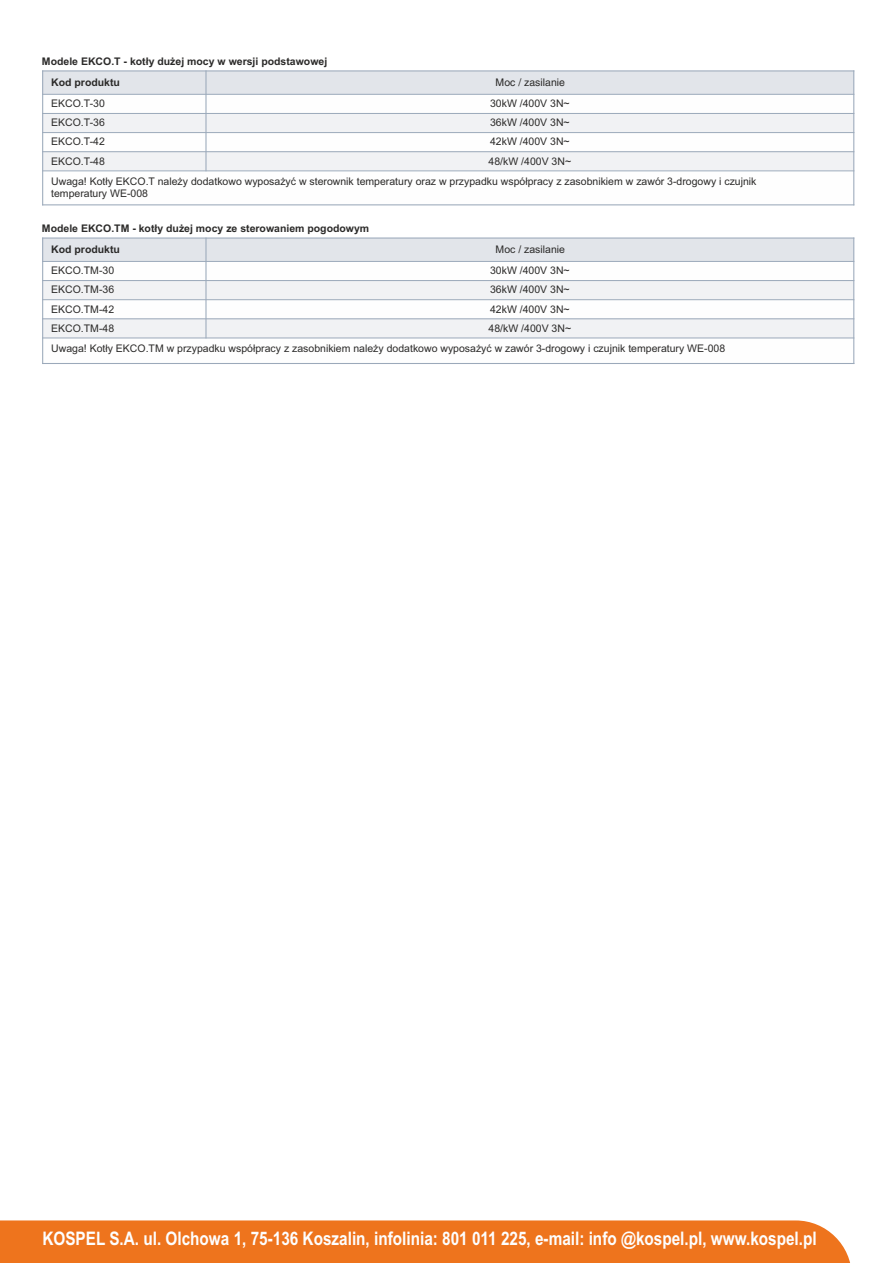
<style>
.page{position:relative;width:893px;height:1263px;background:#fff}
.page>*{position:absolute;margin:0;border:0;box-sizing:border-box;transform-origin:0 0}
.t1{font:700 18.75px "Arial Narrow";color:#fefefe}
.t2{font:10.5px/20.4px "Arial";color:#2b2a29}
.t3{font:700 10.5px "Arial";color:#2b2a29}
.t4{font:10.5px "Switzerland";color:#2b2a29}
</style>
<div class="page">
<div style="left:0;top:1220px;width:850px;height:43px;background:#ee741d"></div>
<div style="left:43px;top:71px;width:163px;height:23px;background:#e2e5ea"></div>
<div style="left:206px;top:71px;width:648px;height:23px;background:#e2e5ea"></div>
<div style="left:43px;top:113px;width:163px;height:20px;background:#f1f2f4"></div>
<div style="left:206px;top:113px;width:648px;height:20px;background:#f1f2f4"></div>
<div style="left:43px;top:152px;width:163px;height:19px;background:#f1f2f4"></div>
<div style="left:206px;top:152px;width:648px;height:19px;background:#f1f2f4"></div>
<hr style="left:42px;top:70px;width:1px;height:135px;background:#9ba9ba">
<hr style="left:205px;top:70px;width:2px;height:101px;background:#9ba9ba">
<hr style="left:853px;top:70px;width:1px;height:135px;background:#9ba9ba">
<hr style="left:42px;top:204px;width:812px;height:1px;background:#9ba9ba">
<hr style="left:42px;top:170px;width:812px;height:1px;background:#9ba9ba">
<hr style="left:42px;top:151px;width:812px;height:1px;background:#9ba9ba">
<hr style="left:42px;top:132px;width:812px;height:1px;background:#9ba9ba">
<hr style="left:42px;top:113px;width:812px;height:1px;background:#9ba9ba">
<hr style="left:42px;top:94px;width:812px;height:1px;background:#9ba9ba">
<hr style="left:42px;top:70px;width:812px;height:1px;background:#9ba9ba">
<div style="left:43px;top:238px;width:163px;height:23px;background:#e2e5ea"></div>
<div style="left:206px;top:238px;width:648px;height:23px;background:#e2e5ea"></div>
<div style="left:43px;top:281px;width:163px;height:19px;background:#f1f2f4"></div>
<div style="left:206px;top:281px;width:648px;height:19px;background:#f1f2f4"></div>
<div style="left:43px;top:319px;width:163px;height:19px;background:#f1f2f4"></div>
<div style="left:206px;top:319px;width:648px;height:19px;background:#f1f2f4"></div>
<hr style="left:42px;top:237px;width:1px;height:127px;background:#9ba9ba">
<hr style="left:205px;top:237px;width:2px;height:101px;background:#9ba9ba">
<hr style="left:853px;top:237px;width:1px;height:127px;background:#9ba9ba">
<hr style="left:42px;top:363px;width:812px;height:1px;background:#9ba9ba">
<hr style="left:42px;top:338px;width:812px;height:1px;background:#9ba9ba">
<hr style="left:42px;top:318px;width:812px;height:1px;background:#9ba9ba">
<hr style="left:42px;top:299px;width:812px;height:1px;background:#9ba9ba">
<hr style="left:42px;top:280px;width:812px;height:1px;background:#9ba9ba">
<hr style="left:42px;top:261px;width:812px;height:1px;background:#9ba9ba">
<hr style="left:42px;top:237px;width:812px;height:2px;background:#9ba9ba">
<p class="t3" style="left:42px;top:58px;width:287px">Modele EKCO.T - kotły dużej mocy w wersji podstawowej</p>
<p class="t3" style="left:51px;top:78px;width:70px">Kod produktu</p>
<p class="t4" style="left:496px;top:78px;width:71px">Moc / zasilanie</p>
<p class="t2" style="left:51px;top:94px;width:55px">EKCO.T-30</p>
<p class="t2" style="left:490px;top:94px;width:81px">30kW /400V 3N~</p>
<p class="t2" style="left:51px;top:113px;width:55px">EKCO.T-36</p>
<p class="t2" style="left:490px;top:113px;width:81px">36kW /400V 3N~</p>
<p class="t2" style="left:51px;top:133px;width:55px">EKCO.T-42</p>
<p class="t2" style="left:490px;top:133px;width:81px">42kW /400V 3N~</p>
<p class="t2" style="left:51px;top:152px;width:55px">EKCO.T-48</p>
<p class="t2" style="left:51px;top:152px;width:707px;text-indent:437px">48/kW /400V 3N~<br>Uwaga! Kotły EKCO.T należy dodatkowo wyposażyć w sterownik temperatury oraz w przypadku współpracy z zasobnikiem w zawór 3-drogowy i czujnik</p>
<p class="t2" style="left:51px;top:184px;width:98px">temperatury WE-008</p>
<p class="t3" style="left:42px;top:225px;width:329px">Modele EKCO.TM - kotły dużej mocy ze sterowaniem pogodowym</p>
<p class="t3" style="left:51px;top:245px;width:70px">Kod produktu</p>
<p class="t2" style="left:496px;top:240px;width:71px">Moc / zasilanie</p>
<p class="t2" style="left:51px;top:261px;width:65px">EKCO.TM-30</p>
<p class="t2" style="left:490px;top:261px;width:81px">30kW /400V 3N~</p>
<p class="t2" style="left:51px;top:281px;width:65px">EKCO.TM-36</p>
<p class="t2" style="left:490px;top:281px;width:81px">36kW /400V 3N~</p>
<p class="t2" style="left:51px;top:300px;width:65px">EKCO.TM-42</p>
<p class="t2" style="left:490px;top:300px;width:81px">42kW /400V 3N~</p>
<p class="t2" style="left:51px;top:319px;width:65px">EKCO.TM-48</p>
<p class="t2" style="left:51px;top:319px;width:675px;text-indent:437px">48/kW /400V 3N~<br>Uwaga! Kotły EKCO.TM w przypadku współpracy z zasobnikiem należy dodatkowo wyposażyć w zawór 3-drogowy i czujnik temperatury WE-008</p>
<h1 class="t1" style="left:42px;top:1231px;width:776px">KOSPEL S.A. ul. Olchowa 1, 75-136 Koszalin, infolinia: 801 011 225, e-mail: info @kospel.pl, www.kospel.pl</h1>
</div>
